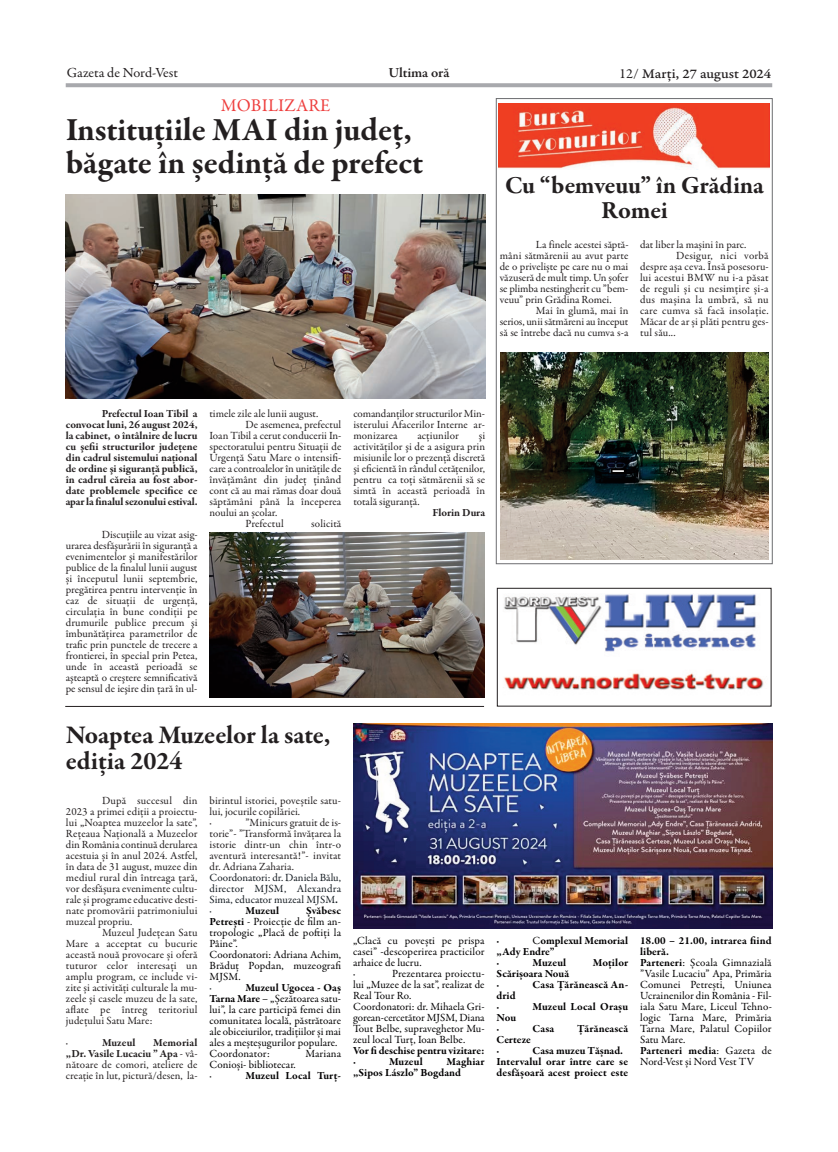
<style>
.page{position:relative;width:838px;height:1152px;background:#fff}
.page>*{position:absolute;margin:0;border:0;box-sizing:border-box;transform-origin:0 0}
.t1{font:700 33px/33px "Garamond Premr Pro";color:#231f20}
.t2{font:700 26px/26px "Garamond Premr Pro";color:#231f20}
.t3{font:700 25px/25px "Garamond Premr Pro";letter-spacing:-.005em;color:#231f20;text-align:center}
.t4{font:18px "Garamond Premr Pro";letter-spacing:.01em;color:#ee3f3e}
.t5{font:14px "Garamond Premr Pro Med Capt";color:#231f20;scale:1.05 1}
.t6{font:14px "Garamond Premr Pro";letter-spacing:-.005em;color:#231f20}
.t7{font:600 14px "Garamond Premr Pro";letter-spacing:-.01em;color:#231f20}
.t8{font:11px/11px "Garamond Premr Pro";letter-spacing:.005em;color:#231f20;text-align:justify}
.t9{font:11px/11px "Garamond Premr Pro";letter-spacing:.005em;color:#020102}
.t10{font:700 11px/11px "Garamond Premr Pro";letter-spacing:.005em;color:#020102}
.t11{font:700 11px/11px "Garamond Premr Pro";letter-spacing:-.005em;color:#231f20;text-align:justify}
.t12{font:11px/11px "Garamond Premr Pro";letter-spacing:.005em;color:#151c22}
.t13{font:11px "Garamond Premr Pro";letter-spacing:.025em;color:#231f20}
.s1{font-family:"Garamond Premr Pro"}
.s2{font-weight:700}
.s3{font-weight:400}
</style>
<div class="page">
<svg style="left:66px;top:83px;width:706px;height:4px;background:#adadb1"></svg>
<img style="left:504px;top:594px;width:260px;height:96px">
<div style="left:497px;top:588px;width:274px;height:118px;border:1px solid #231f20"></div>
<img style="left:66px;top:195px;width:419px;height:203px">
<img style="left:209px;top:533px;width:275px;height:165px">
<div style="left:496px;top:98px;width:276px;height:466px;border:1px solid #6c6d70"></div>
<img style="left:498px;top:103px;width:271px;height:66px">
<img style="left:500px;top:353px;width:268px;height:206px">
<hr style="left:65px;top:706px;width:419px;height:1px;background:#231f20">
<img style="left:353px;top:724px;width:419px;height:204px">
<p class="t6" style="left:67px;top:67px;width:113px">Gazeta de Nord-Vest</p>
<p class="t7" style="left:388px;top:67px;width:62px">Ultima oră</p>
<p class="t5" style="left:618px;top:69px;width:146px"><span class="s1">12/</span> Marţi, 27 august 2024</p>
<h3 class="t4" style="left:221px;top:99px;width:111px">MOBILIZARE</h3>
<h1 class="t1" style="left:66px;top:116px;width:359px">Instituțiile MAI din județ, băgate în ședință de prefect</h1>
<h3 class="t3" style="left:505px;top:175px;width:260px">Cu “bemveuu” în Grădina<br>Romei</h3>
<p class="t8" style="left:499px;top:240px;width:130px;text-indent:36px">La finele acestei săptă&shy;mâni sătmărenii au avut parte de o priveliște pe care nu o mai văzuseră de mult timp. Un șofer se plimba nestingherit cu ”bem&shy;veuu” prin Grădina Romei.</p>
<p class="t8" style="left:499px;top:306px;width:130px;text-indent:36px">Mai în glumă, mai în serios, unii sătmăreni au început să se întrebe dacă nu cumva s-a</p>
<p class="t8" style="left:639px;top:240px;width:108px">dat liber la mașini în parc.</p>
<p class="t13" style="left:675px;top:252px;width:94px">Desigur, nici vorbă</p>
<p class="t8" style="left:639px;top:262px;width:130px">despre așa ceva. Însă posesoru-</p>
<p class="t8" style="left:639px;top:273px;width:130px">lui acestui BMW nu i-a păsat</p>
<p class="t13" style="left:639px;top:285px;width:130px">de reguli și cu nesimțire și-a</p>
<p class="t8" style="left:639px;top:295px;width:130px">dus mașina la umbră, să nu</p>
<p class="t8" style="left:639px;top:306px;width:130px">care cumva să facă insolație.</p>
<p class="t8" style="left:639px;top:317px;width:130px">Măcar de ar și plăti pentru ges-</p>
<p class="t8" style="left:639px;top:328px;width:37px">tul său...</p>
<p class="t11" style="left:66px;top:409px;width:133px;text-indent:36px">Prefectul Ioan Tibil a convocat luni, 26 august 2024, la cabinet, o întâlnire de lucru cu şefii structurilor judeţene din cadrul sistemului naţional de ordine şi siguranţă publică, în cadrul căreia au fost abor&shy;date problemele specifice ce apar la finalul sezonului estival.</p>
<p class="t8" style="left:66px;top:530px;width:133px;text-indent:36px">Discuţiile au vizat asig&shy;urarea desfăşurării în siguranţă a evenimentelor şi manifestărilor publice de la finalul lunii august și începutul lunii septembrie, pregătirea pentru intervenţie în caz de situaţii de urgenţă, circulaţia în bune condiţii pe drumurile publice precum şi îmbunătăţirea parametrilor de trafic prin punctele de trecere a frontierei, în special prin Petea, unde în această perioadă se aşteaptă o creştere semnificativă pe sensul de ieşire din ţară în ul-</p>
<p class="t8" style="left:209px;top:409px;width:110px">timele zile ale lunii august.</p>
<p class="t8" style="left:245px;top:420px;width:97px">De asemenea, prefectul</p>
<p class="t8" style="left:209px;top:431px;width:133px">Ioan Tibil a cerut conducerii In-</p>
<p class="t8" style="left:209px;top:442px;width:133px">spectoratului pentru Situații de</p>
<p class="t8" style="left:209px;top:453px;width:133px">Urgență Satu Mare o intensifi-</p>
<p class="t8" style="left:209px;top:464px;width:133px">care a controalelor în unitățile de</p>
<p class="t8" style="left:209px;top:475px;width:133px">învățământ din județ ținând</p>
<p class="t8" style="left:209px;top:486px;width:133px">cont că au mai rămas doar două</p>
<p class="t8" style="left:209px;top:497px;width:133px">săptămâni până la începerea</p>
<p class="t8" style="left:209px;top:508px;width:69px">noului an școlar.</p>
<p class="t8" style="left:245px;top:519px;width:40px">Prefectul</p>
<p class="t8" style="left:311px;top:519px;width:32px">solicită</p>
<h2 class="t2" style="left:66px;top:724px;width:266px">Noaptea Muzeelor la sate, ediția 2024</h2>
<p class="t8" style="left:66px;top:796px;width:133px;text-indent:36px">După succesul din 2023 a primei ediții a proiectu&shy;lui „Noaptea muzeelor la sate”, Rețeaua Națională a Muzeelor din România continuă derularea acestuia și în anul 2024. Astfel, în data de 31 august, muzee din mediul rural din întreaga țară, vor desfășura evenimente cultu&shy;rale și programe educative desti&shy;nate promovării patrimoniului muzeal propriu.</p>
<p class="t8" style="left:66px;top:928px;width:133px;text-indent:36px">Muzeul Județean Satu Mare a acceptat cu bucurie această nouă provocare și oferă tuturor celor interesați un amplu program, ce include vi&shy;zite și activități culturale la mu&shy;zeele și casele muzeu de la sate, aflate pe întreg teritoriul județului Satu Mare:</p>
<p class="t8" style="left:66px;top:1038px;width:4px">·</p>
<p class="t11" style="left:102px;top:1038px;width:35px">Muzeul</p>
<p class="t8" style="left:66px;top:1038px;width:133px;text-indent:87px"><span class="s2">Memorial „Dr. Vasile Lucaciu ” Apa</span> - vâ&shy;nătoare de comori, ateliere de creație în lut, pictură/desen, la-</p>
<p class="t8" style="left:209px;top:796px;width:133px;text-align:left">birintul istoriei, poveștile satu&shy;lui, jocurile copilăriei.<br>·</p>
<p class="t8" style="left:209px;top:818px;width:133px;text-indent:36px">”Minicurs gratuit de is&shy;torie”- ”Transformă învățarea la istorie dintr-un chin într-o aventură interesantă!”- invitat dr. Adriana Zaharia.</p>
<p class="t12" style="left:209px;top:873px;width:133px">Coordonatori: dr. Daniela Bălu, director MJSM, Alexandra<br>Sima, educator muzeal MJSM<span class="s2">. </span>·</p>
<p class="t10" style="left:245px;top:906px;width:35px">Muzeul</p>
<p class="t9" style="left:209px;top:906px;width:133px;text-indent:96px"><span class="s2">Șvăbesc<br>Petrești</span> - Proiecție de film an&shy;tropologic „Placă de poftiți la<br>Pâine”.<br>Coordonatori: Adriana Achim,<br>Brăduț Popdan, muzeografi<br>MJSM.</p>
<p class="t12" style="left:209px;top:983px;width:4px">·</p>
<p class="t9" style="left:209px;top:983px;width:133px;text-indent:36px"><span class="s2">Muzeul Ugocea - Oaș<br>Tarna Mare</span> – „Șezătoarea satu&shy;lui”, la care participă femei din comunitatea locală, păstrătoare ale obiceiurilor, tradițiilor și mai ales a meșteșugurilor populare.<br>Coordonator:</p>
<p class="t9" style="left:305px;top:1049px;width:37px">Mariana</p>
<p class="t9" style="left:209px;top:1060px;width:88px">Conioși- bibliotecar. ·</p>
<p class="t10" style="left:245px;top:1071px;width:97px">Muzeul Local Turț-</p>
<p class="t8" style="left:353px;top:409px;width:133px">comandanţilor structurilor Min&shy;isterului Afacerilor Interne ar&shy;monizarea</p>
<p class="t8" style="left:417px;top:431px;width:43px">acţiunilor</p>
<p class="t8" style="left:353px;top:431px;width:133px;text-indent:125px">şi activităţilor şi de a asigura prin misiunile lor o prezenţă discretă şi eficientă în rândul cetăţenilor, pentru ca toţi sătmărenii să se simtă în această perioadă în totală siguranţă.</p>
<p class="t11" style="left:432px;top:508px;width:54px">Florin Dura</p>
<p class="t9" style="left:353px;top:936px;width:133px">„Clacă cu povești pe prispa casei” -descoperirea practicilor arhaice de lucru.<br>·</p>
<p class="t9" style="left:353px;top:969px;width:133px;text-indent:39px">Prezentarea proiectu&shy;lui „Muzee de la sat”, realizat de<br>Real Tour Ro.<br>Coordonatori: dr. Mihaela Gri&shy;gorean-cercetãtor MJSM, Diana<br>Tout Belbe, supraveghetor Mu&shy;zeul local Turț, Ioan Belbe.</p>
<p class="t10" style="left:353px;top:1046px;width:133px">Vor fi deschise pentru vizitare: ·</p>
<p class="t10" style="left:389px;top:1057px;width:35px">Muzeul</p>
<p class="t10" style="left:353px;top:1057px;width:133px;text-indent:93px">Maghiar „Sipos Lászlo” Bogdand</p>
<p class="t10" style="left:496px;top:936px;width:4px">·</p>
<p class="t10" style="left:496px;top:936px;width:133px;text-indent:36px"><span class="s3">C</span>omplexul Memorial „Ady Endre”<br>·</p>
<p class="t10" style="left:532px;top:958px;width:35px">Muzeul</p>
<p class="t10" style="left:592px;top:958px;width:37px">Moților</p>
<p class="t10" style="left:496px;top:969px;width:74px">Scărișoara Nouă ·</p>
<p class="t10" style="left:532px;top:980px;width:97px">Casa Țărănească An-</p>
<p class="t10" style="left:496px;top:991px;width:20px">drid ·</p>
<p class="t10" style="left:532px;top:1002px;width:97px">Muzeul Local Orașu</p>
<p class="t10" style="left:496px;top:1013px;width:21px">Nou ·</p>
<p class="t10" style="left:532px;top:1024px;width:23px">Casa</p>
<p class="t10" style="left:576px;top:1024px;width:53px">Țãrănească</p>
<p class="t10" style="left:496px;top:1035px;width:36px">Certeze ·</p>
<p class="t10" style="left:496px;top:1046px;width:133px;text-indent:36px">Casa muzeu Tășnad.<br>Intervalul orar între care se desfășoară acest proiect este</p>
<p class="t9" style="left:640px;top:936px;width:133px"><span class="s2">18.00 – 21.00, intrarea fiind liberă.<br>Parteneri</span>: Școala Gimnazială ”Vasile Lucaciu” Apa, Primăria<br>Comunei Petrești, Uniunea<br>Ucrainenilor din România - Fil&shy;iala Satu Mare, Liceul Tehno&shy;logic Tarna Mare, Primăria<br>Tarna Mare, Palatul Copiilor<br>Satu Mare.<br><span class="s2">Parteneri media</span>: Gazeta de<br>Nord-Vest și Nord Vest TV</p>
</div>
